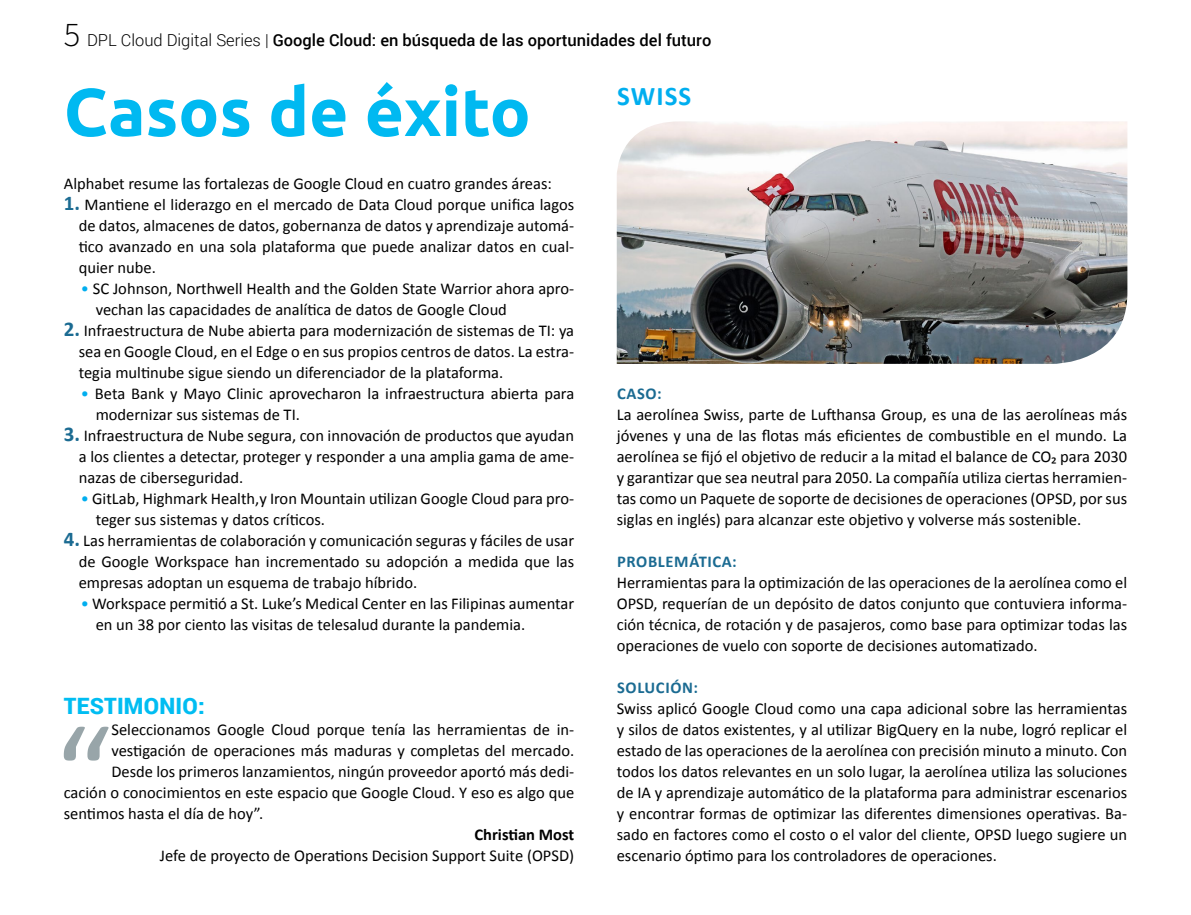
<style>
.page{position:relative;width:1191px;height:915px;background:#fff}
.page>*{position:absolute;margin:0;border:0;box-sizing:border-box;transform-origin:0 0}
.t1{font:135.3px "Calibri";color:#98a5a9}
.t2{font:700 67.5px "Ubuntu";color:#00b9f1}
.t3{font:700 27px "Calibri";letter-spacing:.04em;color:#00aeef}
.t4{font:900 22.5px "Roboto";letter-spacing:.01em;color:#00bdf2}
.t5{font:16.5px/21px "Calibri";color:#000;text-align:justify}
.t6{font:500 16.5px "Roboto";color:#000}
.t7{font:700 16.5px "Calibri";letter-spacing:.04em;color:#1b6b92}
.t8{font:700 16.5px "Calibri";color:#000}
.s1{font-family:"Source Sans Pro";font-weight:300;font-size:34.5px}
.s2{font-weight:300}
.s3{font-weight:700;font-size:21px;color:#1b6b92}
.s4{color:#00aeef}
</style>
<div class="page">
<img style="left:617px;top:121px;width:510px;height:243px">
<p class="t6" style="left:64px;top:28px;width:649px"><span class="s1">5</span> <span class="s2">DPL Cloud Digital Series |</span> Google Cloud: en búsqueda de las oportunidades del futuro</p>
<h2 class="t2" style="left:64px;top:71px;width:468px">Casos de éxito</h2>
<p class="t5" style="left:64px;top:172px;width:489px">Alphabet resume las fortalezas de Google Cloud en cuatro grandes áreas:</p>
<p class="t5" style="left:79px;top:193px;width:497px;text-indent:-15px"><span class="s3">1.</span> Mantiene el liderazgo en el mercado de Data Cloud porque unifica lagos de datos, almacenes de datos, gobernanza de datos y aprendizaje automá&shy;tico avanzado en una sola plataforma que puede analizar datos en cual&shy;quier nube.</p>
<p class="t5" style="left:96px;top:277px;width:480px;text-indent:-15px"><span class="s4">•</span> SC Johnson, Northwell Health and the Golden State Warrior ahora apro&shy;vechan las capacidades de analítica de datos de Google Cloud</p>
<p class="t5" style="left:79px;top:319px;width:497px;text-indent:-15px"><span class="s3">2.</span> Infraestructura de Nube abierta para modernización de sistemas de TI: ya sea en Google Cloud, en el Edge o en sus propios centros de datos. La estra&shy;tegia multinube sigue siendo un diferenciador de la plataforma.</p>
<p class="t5" style="left:96px;top:382px;width:480px;text-indent:-15px"><span class="s4">•</span> Beta Bank y Mayo Clinic aprovecharon la infraestructura abierta para modernizar sus sistemas de TI.</p>
<p class="t5" style="left:79px;top:424px;width:497px;text-indent:-15px"><span class="s3">3.</span> Infraestructura de Nube segura, con innovación de productos que ayudan a los clientes a detectar, proteger y responder a una amplia gama de ame&shy;nazas de ciberseguridad.</p>
<p class="t5" style="left:96px;top:487px;width:480px;text-indent:-15px"><span class="s4">•</span> GitLab, Highmark Health,y Iron Mountain utilizan Google Cloud para pro&shy;teger sus sistemas y datos críticos.</p>
<p class="t5" style="left:79px;top:529px;width:497px;text-indent:-15px"><span class="s3">4.</span> Las herramientas de colaboración y comunicación seguras y fáciles de usar de Google Workspace han incrementado su adopción a medida que las empresas adoptan un esquema de trabajo híbrido.</p>
<p class="t5" style="left:96px;top:592px;width:480px;text-indent:-15px"><span class="s4">•</span> Workspace permitió a St. Luke’s Medical Center en las Filipinas aumentar en un 38 por ciento las visitas de telesalud durante la pandemia.</p>
<h3 class="t4" style="left:64px;top:690px;width:142px">TESTIMONIO:</h3>
<h1 class="t1" style="left:55px;top:690px;width:58px">“</h1>
<p class="t5" style="left:111px;top:718px;width:464px">Seleccionamos Google Cloud porque tenía las herramientas de in-</p>
<p class="t5" style="left:111px;top:739px;width:464px">vestigación de operaciones más maduras y completas del mercado.</p>
<p class="t5" style="left:111px;top:760px;width:464px">Desde los primeros lanzamientos, ningún proveedor aportó más dedi-</p>
<p class="t5" style="left:64px;top:781px;width:512px">cación o conocimientos en este espacio que Google Cloud. Y eso es algo que</p>
<p class="t5" style="left:64px;top:802px;width:201px">sentimos hasta el día de hoy”.</p>
<p class="t8" style="left:474px;top:824px;width:101px">Christian Most</p>
<p class="t5" style="left:160px;top:844px;width:416px">Jefe de proyecto de Operations Decision Support Suite (OPSD)</p>
<h3 class="t3" style="left:617px;top:79px;width:75px">SWISS</h3>
<p class="t7" style="left:617px;top:383px;width:46px">CASO:</p>
<p class="t5" style="left:617px;top:403px;width:512px">La aerolínea Swiss, parte de Lufthansa Group, es una de las aerolíneas más jóvenes y una de las flotas más eficientes de combustible en el mundo. La aerolínea se fijó el objetivo de reducir a la mitad el balance de CO₂ para 2030 y garantizar que sea neutral para 2050. La compañía utiliza ciertas herramien&shy;tas como un Paquete de soporte de decisiones de operaciones (OPSD, por sus siglas en inglés) para alcanzar este objetivo y volverse más sostenible.</p>
<p class="t7" style="left:617px;top:551px;width:121px">PROBLEMÁTICA:</p>
<p class="t5" style="left:617px;top:571px;width:512px">Herramientas para la optimización de las operaciones de la aerolínea como el OPSD, requerían de un depósito de datos conjunto que contuviera informa&shy;ción técnica, de rotación y de pasajeros, como base para optimizar todas las operaciones de vuelo con soporte de decisiones automatizado.</p>
<p class="t7" style="left:617px;top:677px;width:82px">SOLUCIÓN:</p>
<p class="t5" style="left:617px;top:697px;width:512px">Swiss aplicó Google Cloud como una capa adicional sobre las herramientas y silos de datos existentes, y al utilizar BigQuery en la nube, logró replicar el estado de las operaciones de la aerolínea con precisión minuto a minuto. Con todos los datos relevantes en un solo lugar, la aerolínea utiliza las soluciones de IA y aprendizaje automático de la plataforma para administrar escenarios y encontrar formas de optimizar las diferentes dimensiones operativas. Ba&shy;sado en factores como el costo o el valor del cliente, OPSD luego sugiere un escenario óptimo para los controladores de operaciones.</p>
</div>
